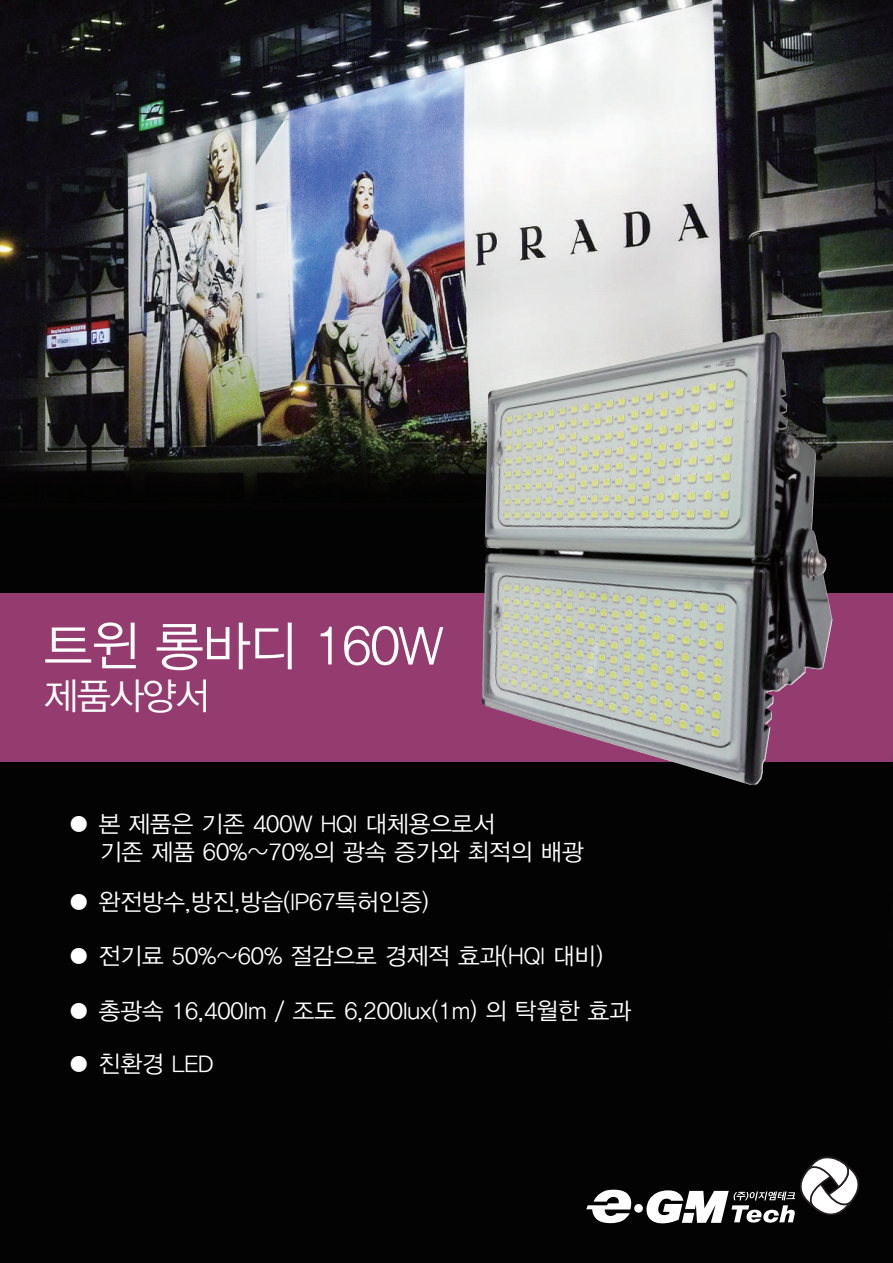
<style>
.page{position:relative;width:893px;height:1263px;background:#fff}
.page>*{position:absolute;margin:0;border:0;box-sizing:border-box;transform-origin:0 0}
.t1{font:53.1px "YDIYGO320";letter-spacing:-.02em;color:#fff}
.t2{font:37.2px "YDIYGO320";letter-spacing:-.02em;color:#fff}
.t3{font:23.55px/28.2px "YDIYGO320";color:#fff}
</style>
<div class="page">
<img style="left:0;top:0;width:893px;height:1263px">
<div style="left:0;top:593px;width:893px;height:168px;background:#943c70"></div>
<img style="left:482px;top:332px;width:350px;height:455px">
<svg style="left:586px;top:1190px;width:45px;height:33px"></svg>
<div style="left:634px;top:1204px;width:9px;height:9px;background:#fff;border-radius:50%"></div>
<svg style="left:646px;top:1156px;width:230px;height:77px"></svg>
<svg style="left:892px;top:435px;width:1px;height:734px"></svg>
<h1 class="t1" style="left:44px;top:617px;width:400px">트윈 롱바디 160W</h1>
<h2 class="t2" style="left:44px;top:675px;width:167px">제품사양서</h2>
<p class="t3" style="left:100px;top:810px;width:485px;text-indent:-33px">● 본 제품은 기존 400W HQI 대체용으로서<br>기존 제품 60%~70%의 광속 증가와 최적의 배광</p>
<p class="t3" style="left:67px;top:888px;width:363px">● 완전방수,방진,방습(IP67특허인증)</p>
<p class="t3" style="left:67px;top:942px;width:537px">● 전기료 50%~60% 절감으로 경제적 효과(HQI 대비)</p>
<p class="t3" style="left:67px;top:997px;width:565px">● 총광속 16,400lm / 조도 6,200lux(1m) 의 탁월한 효과</p>
<p class="t3" style="left:67px;top:1050px;width:148px">● 친환경 LED</p>
</div>
